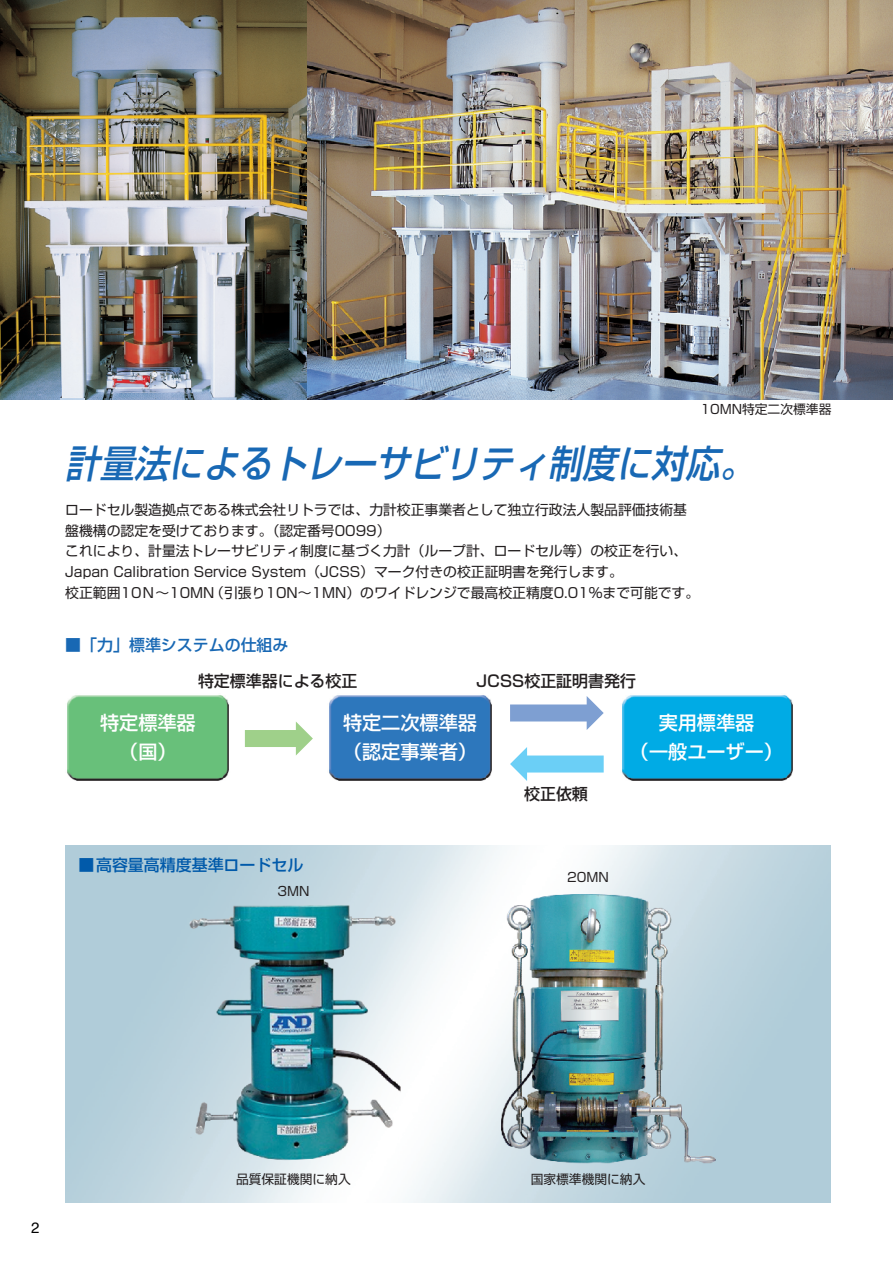
<style>
.page{position:relative;width:893px;height:1263px;background:#fff}
.page>*{position:absolute;margin:0;border:0;box-sizing:border-box;transform-origin:0 0}
.t1{font:italic 500 38.25px "Shin Go Pro";color:#1868b4;scale:.9 1}
.t2{font:500 19.2px/28.7px "Shin Go Pro";color:#fff;text-align:center}
.t3{font:500 15.9px "Shin Go Pro";color:#231f20}
.t4{font:500 15.9px "Shin Go Pro";color:#1868b4}
.t5{font:500 15.9px "Shin Go Pro";color:#015aaa}
.t6{font:15px "Helvetica";color:#000}
.t7{font:13.8px/20.7px "Shin Go Pro";color:#231f20}
.t8{font:12.75px "Shin Go Pro";color:#231f20}
</style>
<div class="page">
<img style="left:0;top:0;width:893px;height:399px">
<img style="left:65px;top:845px;width:766px;height:357px">
<img style="left:67px;top:695px;width:162px;height:86px">
<img style="left:329px;top:695px;width:163px;height:86px">
<img style="left:622px;top:695px;width:171px;height:86px">
<svg style="left:245px;top:722px;width:68px;height:33px"></svg>
<svg style="left:510px;top:747px;width:94px;height:34px"></svg>
<svg style="left:510px;top:696px;width:94px;height:34px"></svg>
<p class="t8" style="left:700px;top:399px;width:133px">10MN特定二次標準器</p>
<h1 class="t1" style="left:65px;top:432px;width:778px">計量法によるトレーサビリティ制度に対応。</h1>
<p class="t7" style="left:65px;top:498px;width:635px">ロードセル製造拠点である株式会社リトラでは、力計校正事業者として独立行政法人製品評価技術基盤機構の認定を受けております。（認定番号0099）<br>これにより、計量法トレーサビリティ制度に基づく力計（ループ計、ロードセル等）の校正を行い、Japan Calibration Service System（JCSS）マーク付きの校正証明書を発行します。<br>校正範囲10Ｎ～10MN（引張り10N～1MN）のワイドレンジで最高校正精度0.01%まで可能です。</p>
<p class="t4" style="left:65px;top:632px;width:225px">■「力」標準システムの仕組み</p>
<p class="t3" style="left:198px;top:668px;width:161px">特定標準器による校正</p>
<p class="t3" style="left:476px;top:668px;width:161px">JCSS校正証明書発行</p>
<h2 class="t2" style="left:100px;top:706px;width:97px">特定標準器（国）</h2>
<h2 class="t2" style="left:343px;top:706px;width:135px;text-align:left">特定二次標準器（認定事業者）</h2>
<h2 class="t2" style="left:630px;top:706px;width:155px">実用標準器<br>（一般ユーザー）</h2>
<p class="t5" style="left:79px;top:851px;width:226px">■高容量高精度基準ロードセル</p>
<p class="t8" style="left:277px;top:881px;width:34px">3MN</p>
<p class="t3" style="left:524px;top:781px;width:65px">校正依頼</p>
<p class="t8" style="left:567px;top:867px;width:43px">20MN</p>
<p class="t6" style="left:31px;top:1217px;width:10px">2</p>
<p class="t8" style="left:236px;top:1169px;width:116px">品質保証機関に納入</p>
<p class="t8" style="left:531px;top:1169px;width:116px">国家標準機関に納入</p>
</div>
